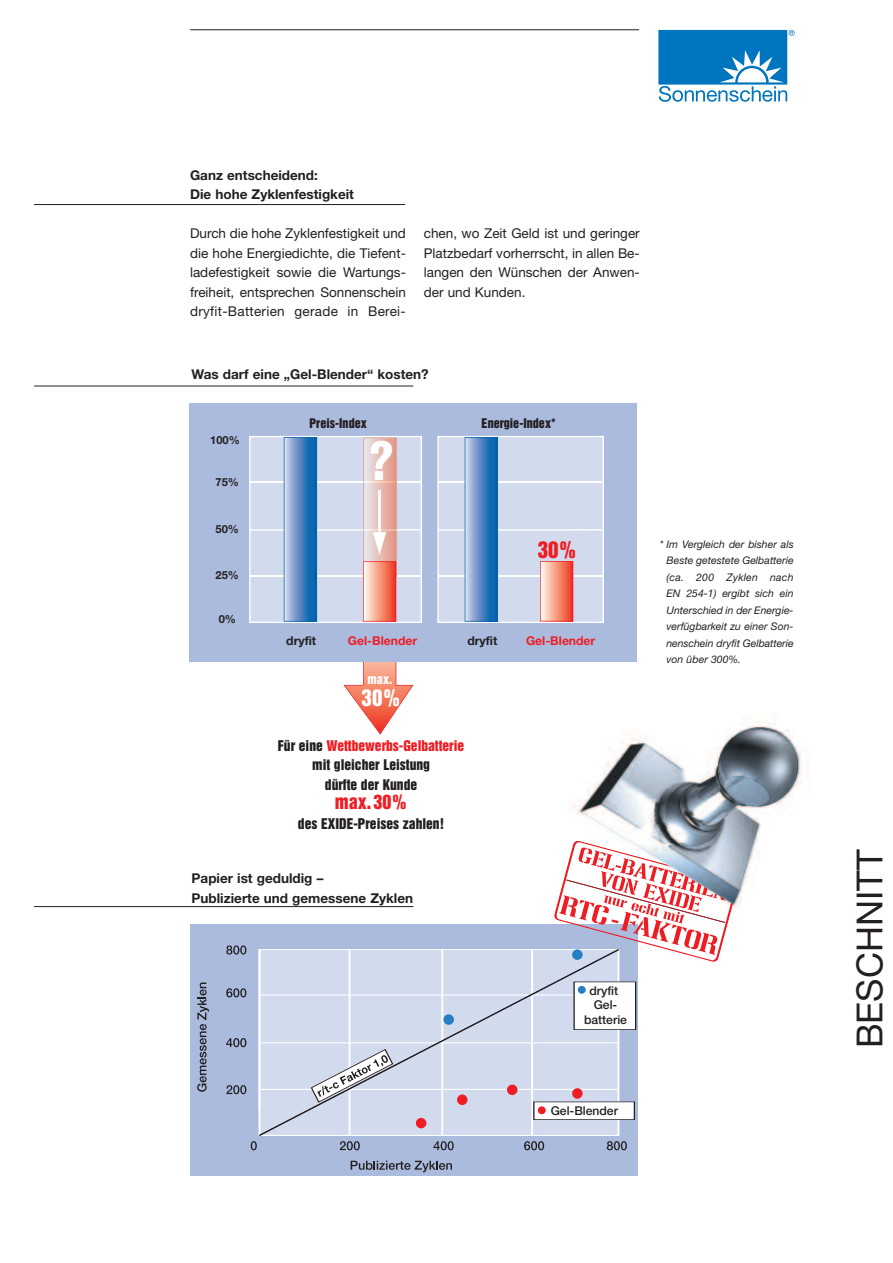
<style>
.page{position:relative;width:893px;height:1263px;background:#fff}
.page>*{position:absolute;margin:0;border:0;box-sizing:border-box;transform-origin:0 0}
.t1{font:48.45px "Helvetica Inserat";color:#fff}
.t2{font:36px "Helvetica Neue";color:#231f20}
.t3{font:20.85px "Helvetica Inserat";color:#fff}
.t4{font:20.85px "Helvetica Inserat";color:#ee1d23}
.t5{font:18px "Helvetica Inserat";color:#ee1d23}
.t6{font:13.5px/19.5px "Helvetica Neue";color:#231f20;text-align:justify}
.t7{font:700 13.5px/19.5px "Helvetica Neue";color:#231f20}
.t8{font:13.5px/19.5px "Helvetica Inserat";color:#231f20;text-align:center}
.t9{font:500 12.15px/14.5px "Helvetica Neue";color:#231f20;text-align:center}
.t10{font:12.15px "Helvetica Inserat";color:#231f20}
.t11{font:700 12.15px "Helvetica Neue";color:#ee1d23}
.t12{font:700 12.15px "Helvetica Neue";color:#231f20}
.t13{font:12.15px "Helvetica Inserat";color:#fff}
.t14{font:700 11.1px "Helvetica Neue";color:#231f20}
.t15{font:italic 10.5px/16.5px "Helvetica Neue";letter-spacing:-.005em;color:#231f20;text-align:justify}
.s1{color:#ee1d23}
</style>
<div class="page">
<hr style="left:190px;top:29px;width:449px;height:1px;background:#231f20">
<svg style="left:658px;top:30px;width:136px;height:72px"></svg>
<hr style="left:34px;top:204px;width:371px;height:1px;background:#231f20">
<div style="left:190px;top:924px;width:448px;height:251px;background:#aabbde"></div>
<svg style="left:197px;top:982px;width:12px;height:110px"></svg>
<svg style="left:351px;top:1161px;width:101px;height:11px"></svg>
<svg style="left:226px;top:945px;width:20px;height:9px"></svg>
<svg style="left:226px;top:988px;width:20px;height:9px"></svg>
<svg style="left:226px;top:1038px;width:20px;height:9px"></svg>
<svg style="left:226px;top:1085px;width:20px;height:9px"></svg>
<svg style="left:251px;top:1141px;width:6px;height:9px"></svg>
<svg style="left:340px;top:1141px;width:20px;height:9px"></svg>
<svg style="left:433px;top:1141px;width:21px;height:9px"></svg>
<svg style="left:524px;top:1141px;width:20px;height:9px"></svg>
<svg style="left:607px;top:1141px;width:20px;height:9px"></svg>
<svg style="left:258px;top:948px;width:363px;height:188px;background:#d2daec"></svg>
<div style="left:416px;top:1118px;width:10px;height:10px;background:#ee1d23;border-radius:50%"></div>
<div style="left:457px;top:1094px;width:10px;height:11px;background:#ee1d23;border-radius:50%"></div>
<div style="left:572px;top:1088px;width:11px;height:11px;background:#ee1d23;border-radius:50%"></div>
<div style="left:534px;top:1102px;width:100px;height:17px;background:#fff"></div>
<div style="left:534px;top:1102px;width:101px;height:18px;border:1px solid #231f20"></div>
<div style="left:538px;top:1106px;width:8px;height:8px;background:#ee1d23;border-radius:50%"></div>
<div style="left:574px;top:982px;width:62px;height:47px;background:#fff"></div>
<div style="left:574px;top:982px;width:62px;height:48px;border:1px solid #231f20"></div>
<div style="left:578px;top:986px;width:8px;height:8px;background:#277dc1;border-radius:50%"></div>
<svg style="left:311px;top:1045px;width:82px;height:61px;background:#c9cfdb"></svg>
<div style="left:507px;top:1084px;width:10px;height:11px;background:#ee1d23;border-radius:50%"></div>
<div style="left:443px;top:1014px;width:11px;height:11px;background:#277dc1;border-radius:50%"></div>
<hr style="left:34px;top:906px;width:379px;height:1px;background:#231f20">
<div style="left:189px;top:404px;width:448px;height:258px;background:#aabbde"></div>
<svg style="left:249px;top:436px;width:355px;height:187px;background:#d0d9ed"></svg>
<hr style="left:249px;top:481px;width:172px;height:2px;background:#fff">
<hr style="left:249px;top:529px;width:172px;height:2px;background:#fff">
<hr style="left:249px;top:576px;width:173px;height:1px;background:#fff">
<hr style="left:438px;top:481px;width:164px;height:2px;background:#fff">
<hr style="left:438px;top:529px;width:164px;height:2px;background:#fff">
<hr style="left:438px;top:576px;width:165px;height:1px;background:#fff">
<svg style="left:284px;top:437px;width:33px;height:184px;background:#578dc4"></svg>
<svg style="left:465px;top:437px;width:33px;height:184px;background:#578dc4"></svg>
<svg style="left:540px;top:561px;width:33px;height:60px;background:#f6937f"></svg>
<svg style="left:343px;top:437px;width:70px;height:298px"></svg>
<hr style="left:34px;top:386px;width:379px;height:1px;background:#231f20">
<img style="left:571px;top:712px;width:238px;height:193px">
<svg style="left:553px;top:840px;width:184px;height:123px"></svg>
<p class="t7" style="left:190px;top:166px;width:165px">Ganz entscheidend:<br>Die hohe Zyklenfestigkeit</p>
<p class="t6" style="left:190px;top:225px;width:217px">Durch die hohe Zyklenfestigkeit und die hohe Energiedichte, die Tiefent&shy;ladefestigkeit sowie die Wartungs&shy;freiheit, entsprechen Sonnenschein dryfit-Batterien gerade in Berei-</p>
<p class="t6" style="left:424px;top:225px;width:217px">chen, wo Zeit Geld ist und geringer Platzbedarf vorherrscht, in allen Be&shy;langen den Wünschen der Anwen&shy;der und Kunden.</p>
<p class="t7" style="left:192px;top:366px;width:239px">Was darf eine „Gel-Blender“ kosten?</p>
<p class="t14" style="left:216px;top:436px;width:25px">00%</p>
<p class="t14" style="left:216px;top:478px;width:25px">75%</p>
<p class="t14" style="left:216px;top:525px;width:25px">50%</p>
<p class="t14" style="left:216px;top:571px;width:25px">25%</p>
<p class="t14" style="left:219px;top:615px;width:19px">0%</p>
<p class="t10" style="left:310px;top:418px;width:59px">Preis-Index</p>
<h1 class="t1" style="left:369px;top:441px;width:26px">?</h1>
<p class="t10" style="left:482px;top:418px;width:76px">Energie-Index*</p>
<h3 class="t4" style="left:538px;top:541px;width:41px">30%</h3>
<p class="t12" style="left:286px;top:636px;width:31px">dryfit</p>
<p class="t11" style="left:348px;top:636px;width:71px">Gel-Blender</p>
<p class="t12" style="left:467px;top:636px;width:31px">dryfit</p>
<p class="t11" style="left:526px;top:636px;width:71px">Gel-Blender</p>
<p class="t13" style="left:367px;top:674px;width:26px">max.</p>
<h3 class="t3" style="left:362px;top:690px;width:41px">30%</h3>
<p class="t8" style="left:278px;top:736px;width:188px">Für eine <span class="s1">Wettbewerbs-Gelbatterie </span>mit gleicher Leistung<br>dürfte der Kunde</p>
<h3 class="t5" style="left:335px;top:795px;width:74px">max.30%</h3>
<p class="t8" style="left:298px;top:814px;width:148px">des EXIDE-Preises zahlen!</p>
<p class="t7" style="left:192px;top:870px;width:223px">Papier ist geduldig –<br>Publizierte und gemessene Zyklen</p>
<p class="t15" style="left:666px;top:537px;width:129px;text-indent:-7px">* Im Vergleich der bisher als Beste getestete Gelbatterie (ca. 200 Zyklen nach EN 254-1) ergibt sich ein Unterschied in der Energie&shy;verfügbarkeit zu einer Son&shy;nenschein dryfit Gelbatterie von über 300%.</p>
<p class="t9" style="left:584px;top:984px;width:44px">dryfit<br>Gel&shy;batterie</p>
<p class="t9" style="left:551px;top:1104px;width:69px">Gel-Blender</p>
<h2 class="t2" style="left:857px;top:1048px;width:200px;rotate:-90deg">BESCHNITT</h2>
</div>
